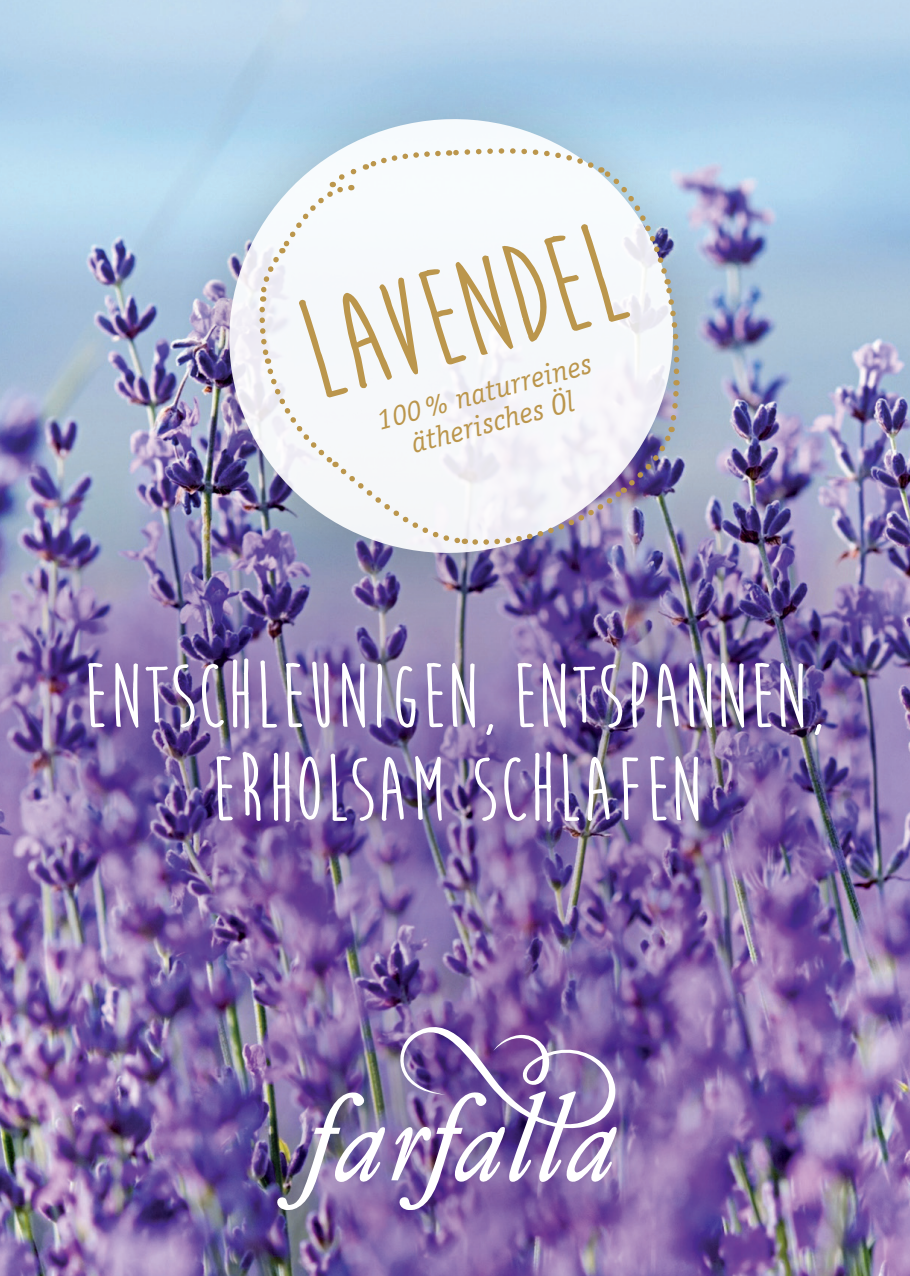
<style>
.page{position:relative;width:910px;height:1276px;background:#fff}
.page>*{position:absolute;margin:0;border:0;box-sizing:border-box;transform-origin:0 0}
.t1{font:700 140.7px "Moon Flower";color:#bb964c}
.t2{font:700 93.3px/93.3px "Moon Flower";letter-spacing:.01em;color:#fff;text-align:center}
.t3{font:italic 29.4px/31.8px "Officina Serif";color:#bb964c;text-align:center}
</style>
<div class="page">
<img style="left:0;top:0;width:910px;height:1276px">
<div style="left:0;top:376px;width:910px;height:730px;background:#200061;opacity:.25"></div>
<div style="left:43px;top:792px;width:811px;height:484px;background:#200061;opacity:.25"></div>
<img style="left:277px;top:1027px;width:340px;height:182px">
<img style="left:102px;top:0;width:699px;height:681px">
<img style="left:206px;top:95px;width:491px;height:482px">
<svg style="left:257px;top:147px;width:425px;height:400px"></svg>
<h1 class="t1" style="left:284px;top:285px;width:333px;rotate:-15deg">LAVENDEL</h1>
<p class="t3" style="left:374px;top:405px;width:223px;rotate:-15deg">100% naturreines ätherisches Öl</p>
<p class="t2" style="left:81px;top:650px;width:750px">ENTSCHLEUNIGEN, ENTSPANNEN,<br>ERHOLSAM SCHLAFEN</p>
</div>
